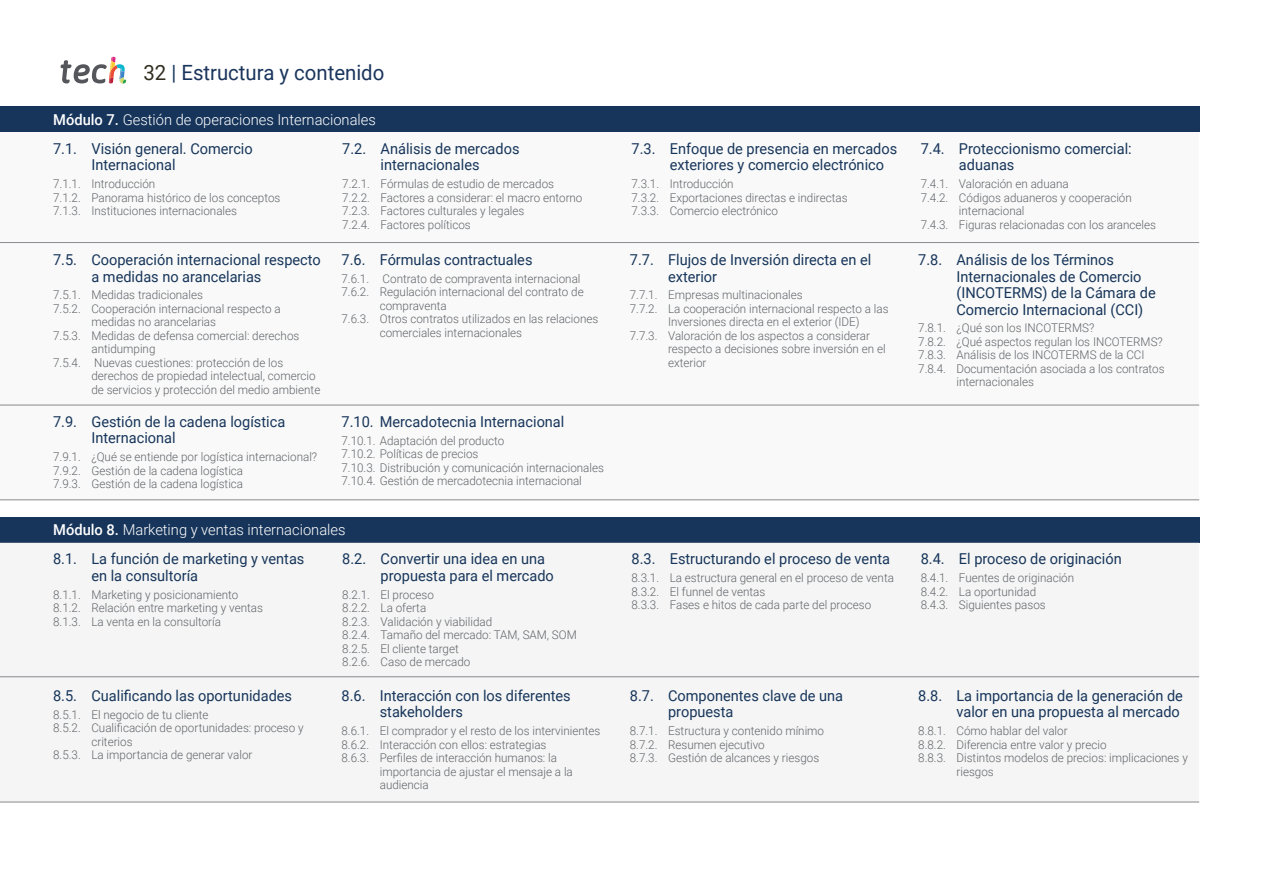
<style>
.page{position:relative;width:1263px;height:893px;background:#fff}
.page>*{position:absolute;margin:0;border:0;box-sizing:border-box;transform-origin:0 0}
.t1{font:21px "Roboto";color:#1a355c}
.t2{font:15px/16.5px "Roboto";color:#17355b}
.t3{font:300 15px "Roboto";color:#fff}
.t4{font:300 12px/13.5px "Roboto";color:#61646a}
.s1{color:#312e20}
.s2{font-weight:500}
</style>
<div class="page">
<div style="left:0;top:132px;width:1199px;height:368px;background:#f8f9f8"></div>
<div style="left:0;top:106px;width:1199px;height:26px;background:#17355b"></div>
<hr style="left:0;top:242px;width:1199px;height:1px;background:#878a8e">
<hr style="left:0;top:405px;width:1199px;height:1px;background:#878a8e">
<hr style="left:0;top:500px;width:1199px;height:1px;background:#878a8e">
<svg style="left:61px;top:57px;width:65px;height:27px"></svg>
<div style="left:0;top:517px;width:1199px;height:25px;background:#17355b"></div>
<div style="left:0;top:542px;width:1199px;height:260px;background:#f4f5f4"></div>
<hr style="left:0;top:802px;width:1199px;height:1px;background:#878a8e">
<hr style="left:0;top:676px;width:1199px;height:1px;background:#878a8e">
<h1 class="t1" style="left:144px;top:57px;width:242px"><span class="s1">32</span> | Estructura y contenido</h1>
<p class="t3" style="left:53px;top:109px;width:324px"><span class="s2">Módulo 7.</span> Gestión de operaciones Internacionales</p>
<p class="t2" style="left:91px;top:140px;width:163px;text-indent:-38px">7.1. Visión general. Comercio<br>Internacional</p>
<p class="t4" style="left:53px;top:177px;width:229px">7.1.1. Introducción<br>7.1.2. Panorama histórico de los conceptos<br>7.1.3. Instituciones internacionales</p>
<p class="t2" style="left:91px;top:251px;width:231px;text-indent:-38px">7.5. Cooperación internacional respecto a medidas no arancelarias</p>
<p class="t4" style="left:53px;top:288px;width:151px">7.5.1. Medidas tradicionales</p>
<p class="t4" style="left:53px;top:301px;width:229px">7.5.2. Cooperación internacional respecto a</p>
<p class="t4" style="left:91px;top:315px;width:126px">medidas no arancelarias</p>
<p class="t4" style="left:53px;top:328px;width:248px">7.5.3. Medidas de defensa comercial: derechos</p>
<p class="t4" style="left:91px;top:342px;width:66px">antidumping</p>
<p class="t4" style="left:53px;top:355px;width:232px">7.5.4. Nuevas cuestiones: protección de los</p>
<p class="t4" style="left:91px;top:369px;width:226px">derechos de propiedad intelectual, comercio</p>
<p class="t4" style="left:91px;top:382px;width:230px">de servicios y protección del medio ambiente</p>
<p class="t2" style="left:91px;top:413px;width:195px;text-indent:-38px">7.9. Gestión de la cadena logística<br>Internacional</p>
<p class="t4" style="left:53px;top:450px;width:266px">7.9.1. ¿Qué se entiende por logística internacional?<br>7.9.2. Gestión de la cadena logística<br>7.9.3. Gestión de la cadena logística</p>
<p class="t2" style="left:342px;top:140px;width:179px;text-align:center">7.2. Análisis de mercados internacionales</p>
<p class="t4" style="left:342px;top:177px;width:242px">7.2.1. Fórmulas de estudio de mercados 7.2.2. Factores a considerar: el macro entorno 7.2.3. Factores culturales y legales<br>7.2.4. Factores políticos</p>
<p class="t2" style="left:341px;top:251px;width:193px">7.6. Fórmulas contractuales</p>
<p class="t4" style="left:341px;top:271px;width:241px">7.6.1. Contrato de compraventa internacional</p>
<p class="t4" style="left:341px;top:285px;width:244px">7.6.2. Regulación internacional del contrato de</p>
<p class="t4" style="left:380px;top:298px;width:69px">compraventa</p>
<p class="t4" style="left:341px;top:312px;width:258px">7.6.3. Otros contratos utilizados en las relaciones</p>
<p class="t4" style="left:380px;top:325px;width:144px">comerciales internacionales</p>
<p class="t2" style="left:341px;top:413px;width:224px">7.10. Mercadotecnia Internacional</p>
<p class="t4" style="left:341px;top:433px;width:264px">7.10.1. Adaptación del producto<br>7.10.2. Políticas de precios<br>7.10.3. Distribución y comunicación internacionales 7.10.4. Gestión de mercadotecnia internacional</p>
<p class="t3" style="left:53px;top:519px;width:294px"><span class="s2">Módulo 8.</span> Marketing y ventas internacionales</p>
<p class="t2" style="left:91px;top:550px;width:215px;text-indent:-38px">8.1. La función de marketing y ventas en la consultoría</p>
<p class="t4" style="left:53px;top:587px;width:211px">8.1.1. Marketing y posicionamiento<br>8.1.2. Relación entre marketing y ventas<br>8.1.3. La venta en la consultoría</p>
<p class="t2" style="left:53px;top:687px;width:240px">8.5. Cualificando las oportunidades</p>
<p class="t4" style="left:53px;top:707px;width:157px">8.5.1. El negocio de tu cliente</p>
<p class="t4" style="left:53px;top:721px;width:252px">8.5.2. Cualificación de oportunidades: proceso y</p>
<p class="t4" style="left:91px;top:734px;width:43px">criterios</p>
<p class="t4" style="left:53px;top:748px;width:201px">8.5.3. La importancia de generar valor</p>
<p class="t2" style="left:381px;top:550px;width:175px;text-indent:-38px">8.2. Convertir una idea en una propuesta para el mercado</p>
<p class="t4" style="left:342px;top:587px;width:236px">8.2.1. El proceso<br>8.2.2. La oferta<br>8.2.3. Validación y viabilidad<br>8.2.4. Tamaño del mercado: TAM, SAM, SOM<br>8.2.5. El cliente target<br>8.2.6. Caso de mercado</p>
<p class="t2" style="left:380px;top:687px;width:193px;text-indent:-38px">8.6. Interacción con los diferentes stakeholders</p>
<p class="t4" style="left:341px;top:724px;width:260px">8.6.1. El comprador y el resto de los intervinientes</p>
<p class="t4" style="left:341px;top:737px;width:206px">8.6.2. Interacción con ellos: estrategias</p>
<p class="t4" style="left:341px;top:751px;width:217px">8.6.3. Perfiles de interacción humanos: la</p>
<p class="t4" style="left:380px;top:764px;width:195px">importancia de ajustar el mensaje a la</p>
<p class="t4" style="left:380px;top:778px;width:50px">audiencia</p>
<p class="t2" style="left:670px;top:140px;width:229px;text-indent:-38px">7.3. Enfoque de presencia en mercados exteriores y comercio electrónico</p>
<p class="t4" style="left:631px;top:177px;width:218px">7.3.1. Introducción<br>7.3.2. Exportaciones directas e indirectas<br>7.3.3. Comercio electrónico</p>
<p class="t2" style="left:668px;top:251px;width:205px;text-indent:-38px">7.7. Flujos de Inversión directa en el exterior</p>
<p class="t4" style="left:630px;top:288px;width:174px">7.7.1. Empresas multinacionales</p>
<p class="t4" style="left:630px;top:301px;width:260px">7.7.2. La cooperación internacional respecto a las</p>
<p class="t4" style="left:668px;top:315px;width:193px">Inversiones directa en el exterior (IDE)</p>
<p class="t4" style="left:630px;top:328px;width:242px">7.7.3. Valoración de los aspectos a considerar</p>
<p class="t4" style="left:668px;top:342px;width:219px">respecto a decisiones sobre inversión en el</p>
<p class="t4" style="left:668px;top:355px;width:40px">exterior</p>
<p class="t2" style="left:959px;top:140px;width:174px;text-indent:-38px">7.4. Proteccionismo comercial: aduanas</p>
<p class="t4" style="left:921px;top:177px;width:150px">7.4.1. Valoración en aduana</p>
<p class="t4" style="left:921px;top:190px;width:213px">7.4.2. Códigos aduaneros y cooperación</p>
<p class="t4" style="left:959px;top:204px;width:67px">internacional</p>
<p class="t4" style="left:921px;top:217px;width:237px">7.4.3. Figuras relacionadas con los aranceles</p>
<p class="t2" style="left:956px;top:251px;width:201px;text-indent:-38px">7.8. Análisis de los Términos<br>Internacionales de Comercio (INCOTERMS) de la Cámara de<br>Comercio Internacional (CCI)</p>
<p class="t4" style="left:918px;top:321px;width:178px">7.8.1. ¿Qué son los INCOTERMS?</p>
<p class="t4" style="left:918px;top:334px;width:246px">7.8.2. ¿Qué aspectos regulan los INCOTERMS?</p>
<p class="t4" style="left:918px;top:348px;width:228px">7.8.3. Análisis de los INCOTERMS de la CCI</p>
<p class="t4" style="left:918px;top:361px;width:248px">7.8.4. Documentación asociada a los contratos</p>
<p class="t4" style="left:956px;top:375px;width:79px">internacionales</p>
<p class="t2" style="left:631px;top:550px;width:260px">8.3. Estructurando el proceso de venta</p>
<p class="t4" style="left:631px;top:571px;width:264px">8.3.1. La estructura general en el proceso de venta<br>8.3.2. El funnel de ventas<br>8.3.3. Fases e hitos de cada parte del proceso</p>
<p class="t2" style="left:921px;top:550px;width:203px">8.4. El proceso de originación</p>
<p class="t4" style="left:921px;top:571px;width:155px">8.4.1. Fuentes de originación<br>8.4.2. La oportunidad<br>8.4.3. Siguientes pasos</p>
<p class="t2" style="left:668px;top:687px;width:177px;text-indent:-38px">8.7. Componentes clave de una propuesta</p>
<p class="t4" style="left:630px;top:724px;width:196px">8.7.1. Estructura y contenido mínimo<br>8.7.2. Resumen ejecutivo<br>8.7.3. Gestión de alcances y riesgos</p>
<p class="t2" style="left:918px;top:687px;width:266px;text-align:right">8.8. La importancia de la generación de valor en una propuesta al mercado</p>
<p class="t4" style="left:918px;top:724px;width:151px">8.8.1. Cómo hablar del valor</p>
<p class="t4" style="left:918px;top:737px;width:190px">8.8.2. Diferencia entre valor y precio</p>
<p class="t4" style="left:918px;top:751px;width:271px">8.8.3. Distintos modelos de precios: implicaciones y</p>
<p class="t4" style="left:956px;top:764px;width:39px">riesgos</p>
</div>
